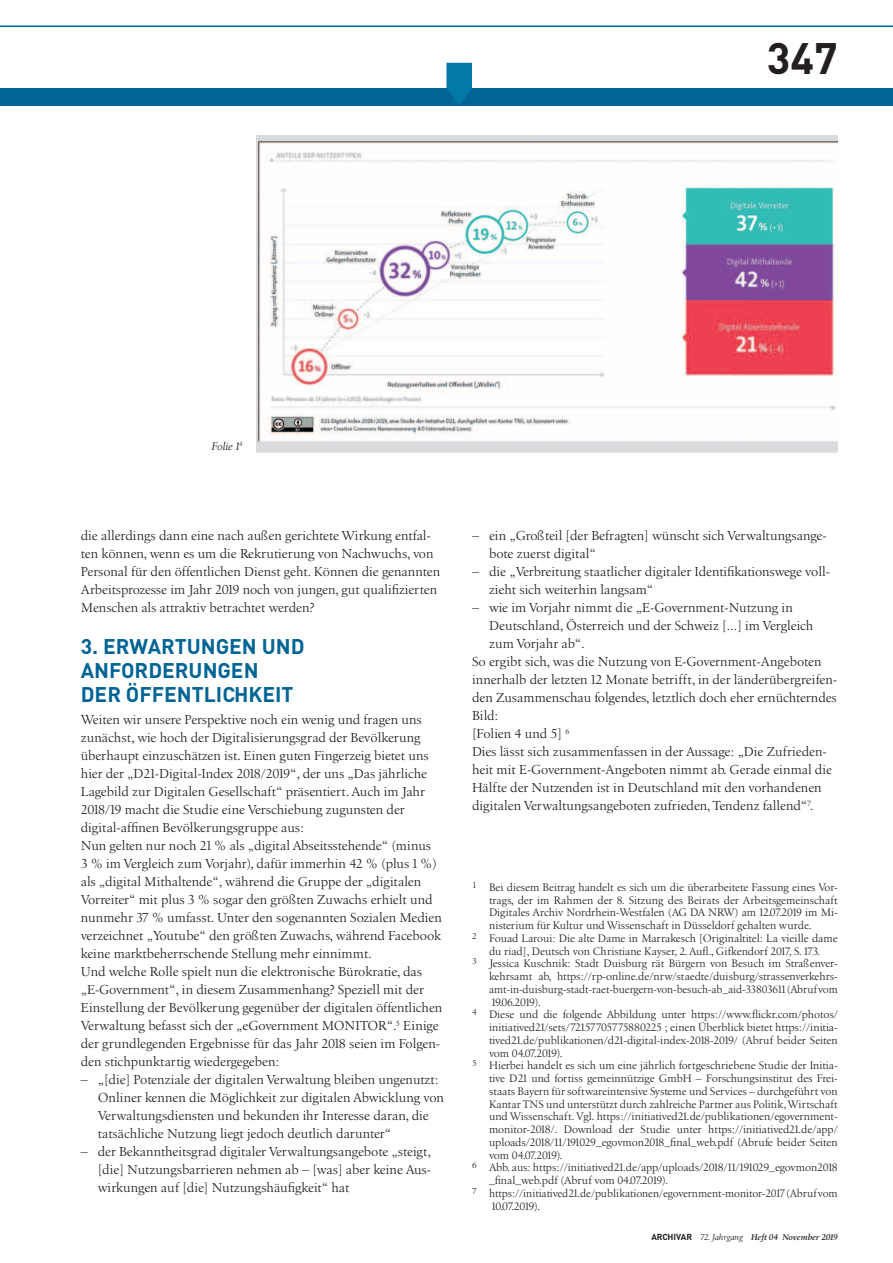
<style>
.page{position:relative;width:893px;height:1263px;background:#fff}
.page>*{position:absolute;margin:0;border:0;box-sizing:border-box;transform-origin:0 0}
.t1{font:700 43.5px "DIN";color:#231f20}
.t2{font:700 21px/24px "DIN";color:#006494}
.t3{font:13.5px/18px "Birka";color:#231f20}
.t4{font:11.25px "Birka";color:#231f20}
.t5{font:11.25px "Birka";letter-spacing:-.03em;color:#231f20}
.t6{font:italic 11.25px "Birka";letter-spacing:-.015em;color:#231f20}
.t7{font:italic 600 8.7px "Birka";letter-spacing:-.015em;color:#231f20}
.s1{font-family:"DIN";font-weight:700;font-style:normal}
.s2{font-weight:400}
</style>
<div class="page">
<div style="left:0;top:88px;width:893px;height:17px;background:#006494"></div>
<svg style="left:446px;top:63px;width:26px;height:42px"></svg>
<hr style="left:0;top:25px;width:893px;height:2px;background:#006494">
<img style="left:256px;top:136px;width:582px;height:317px">
<h1 class="t1" style="left:767px;top:29px;width:72px">347</h1>
<p class="t6" style="left:212px;top:439px;width:32px">Folie 1<sup>4</sup></p>
<p class="t3" style="left:81px;top:527px;width:361px">die allerdings dann eine nach außen gerichtete Wirkung entfal&shy;ten können, wenn es um die Rekrutierung von Nachwuchs, von Personal für den öffentlichen Dienst geht. Können die genannten Arbeitsprozesse im Jahr 2019 noch von jungen, gut qualifizierten Menschen als attraktiv betrachtet werden?</p>
<h2 class="t2" style="left:81px;top:634px;width:135px">3. ERWARTUNGEN</h2>
<h2 class="t2" style="left:262px;top:634px;width:44px">UND</h2>
<h2 class="t2" style="left:81px;top:658px;width:136px">ANFORDERUNGEN<br>DER ÖFFENTL</h2>
<h2 class="t2" style="left:216px;top:682px;width:75px">ICHKEIT</h2>
<p class="t3" style="left:81px;top:711px;width:363px">Weiten wir unsere Perspektive noch ein wenig und fragen uns zunächst, wie hoch der Digitalisierungsgrad der Bevölkerung überhaupt einzuschätzen ist. Einen guten Fingerzeig bietet uns hier der „D21-Digital-Index 2018/2019“, der uns „Das jährliche Lagebild zur Digitalen Gesellschaft“ präsentiert. Auch im Jahr 2018/19 macht die Studie eine Verschiebung zugunsten der digital-affinen Bevölkerungsgruppe aus:<br>Nun gelten nur noch 21 % als „digital Abseitsstehende“ (minus<br>3 % im Vergleich zum Vorjahr), dafür immerhin 42 % (plus 1 %) als „digital Mithaltende“, während die Gruppe der „digitalen Vorreiter“ mit plus 3 % sogar den größten Zuwachs erhielt und nunmehr 37 % umfasst. Unter den sogenannten Sozialen Medien verzeichnet „Youtube“ den größten Zuwachs, während Facebook keine marktbeherrschende Stellung mehr einnimmt.<br>Und welche Rolle spielt nun die elektronische Bürokratie, das „E-Government“, in diesem Zusammenhang? Speziell mit der Einstellung der Bevölkerung gegenüber der digitalen öffentlichen Verwaltung befasst sich der „eGovernment MONITOR“.<sup>5</sup> Einige der grundlegenden Ergebnisse für das Jahr 2018 seien im Folgen&shy;den stichpunktartig wiedergegeben:</p>
<p class="t3" style="left:98px;top:1071px;width:348px;text-indent:-17px">– „[die] Potenziale der digitalen Verwaltung bleiben ungenutzt:<br>Onliner kennen die Möglichkeit zur digitalen Abwicklung von Verwaltungsdiensten und bekunden ihr Interesse daran, die tatsächliche Nutzung liegt jedoch deutlich darunter“</p>
<p class="t3" style="left:98px;top:1143px;width:335px;text-align:justify;text-indent:-17px">– der Bekanntheitsgrad digitaler Verwaltungsangebote „steigt, [die] Nutzungsbarrieren nehmen ab – [was] aber keine Aus&shy;wirkungen auf [die] Nutzungshäufigkeit“ hat</p>
<p class="t3" style="left:489px;top:526px;width:339px;text-indent:-17px">– ein „Großteil [der Befragten] wünscht sich Verwaltungsange&shy;bote zuerst digital“</p>
<p class="t3" style="left:489px;top:562px;width:342px;text-indent:-17px">– die „Verbreitung staatlicher digitaler Identifikationswege voll&shy;zieht sich weiterhin langsam“</p>
<p class="t3" style="left:472px;top:598px;width:322px">– wie im Vorjahr nimmt die „E-Government-Nutzung in</p>
<p class="t3" style="left:489px;top:616px;width:326px">Deutschland, Österreich und der Schweiz […] im Vergleich</p>
<p class="t3" style="left:489px;top:634px;width:97px">zum Vorjahr ab“.</p>
<p class="t3" style="left:472px;top:652px;width:351px">So ergibt sich, was die Nutzung von E-Government-Angeboten</p>
<p class="t3" style="left:472px;top:670px;width:366px">innerhalb der letzten 12 Monate betrifft, in der länderübergreifen-</p>
<p class="t3" style="left:472px;top:688px;width:366px">den Zusammenschau folgendes, letztlich doch eher ernüchterndes</p>
<p class="t3" style="left:472px;top:706px;width:28px">Bild:</p>
<p class="t3" style="left:472px;top:724px;width:99px">[Folien 4 und 5] <sup>6</sup></p>
<p class="t3" style="left:472px;top:743px;width:356px">Dies lässt sich zusammenfassen in der Aussage: „Die Zufrieden-</p>
<p class="t3" style="left:472px;top:760px;width:361px">heit mit E-Government-Angeboten nimmt ab. Gerade einmal die</p>
<p class="t3" style="left:472px;top:778px;width:351px">Hälfte der Nutzenden ist in Deutschland mit den vorhandenen</p>
<p class="t3" style="left:472px;top:796px;width:343px">digitalen Verwaltungsangeboten zufrieden, Tendenz fallend“<sup>7</sup>.</p>
<p class="t4" style="left:472px;top:881px;width:367px"><sup>1</sup> Bei diesem Beitrag handelt es sich um die überarbeitete Fassung eines Vor-</p>
<p class="t4" style="left:489px;top:893px;width:350px">trags, der im Rahmen der 8. Sitzung des Beirats der Arbeitsgemeinschaft</p>
<p class="t4" style="left:489px;top:906px;width:350px">Digitales Archiv Nordrhein-Westfalen (AG DA NRW) am 12.07.2019 im Mi-</p>
<p class="t4" style="left:489px;top:919px;width:324px">nisterium für Kultur und Wissenschaft in Düsseldorf gehalten wurde.</p>
<p class="t4" style="left:472px;top:932px;width:367px"><sup>2</sup> Fouad Laroui: Die alte Dame in Marrakesch [Originaltitel: La vieille dame</p>
<p class="t4" style="left:489px;top:944px;width:333px">du riad], Deutsch von Christiane Kayser, 2. Aufl., Gifkendorf 2017, S. 173.</p>
<p class="t4" style="left:472px;top:957px;width:367px"><sup>3</sup> Jessica Kuschnik: Stadt Duisburg rät Bürgern von Besuch im Straßenver-</p>
<p class="t4" style="left:489px;top:970px;width:350px">kehrsamt ab, https://rp-online.de/nrw/staedte/duisburg/strassenverkehrs-</p>
<p class="t4" style="left:489px;top:983px;width:350px">amt-in-duisburg-stadt-raet-buergern-von-besuch-ab_aid-33803611 (Abruf vom</p>
<p class="t4" style="left:491px;top:995px;width:51px">19.06.2019).</p>
<p class="t4" style="left:472px;top:1008px;width:367px"><sup>4</sup> Diese und die folgende Abbildung unter https://www.flickr.com/photos/</p>
<p class="t4" style="left:489px;top:1021px;width:350px">initiatived21/sets/72157705775880225 ; einen Überblick bietet https://initia-</p>
<p class="t4" style="left:489px;top:1034px;width:350px">tived21.de/publikationen/d21-digital-index-2018-2019/ (Abruf beider Seiten</p>
<p class="t5" style="left:489px;top:1046px;width:75px">vom 04.07.2019).</p>
<p class="t4" style="left:472px;top:1059px;width:367px"><sup>5</sup> Hierbei handelt es sich um eine jährlich fortgeschriebene Studie der Initia-</p>
<p class="t4" style="left:489px;top:1072px;width:350px">tive D21 und fortiss gemeinnützige GmbH – Forschungsinstitut des Frei-</p>
<p class="t4" style="left:489px;top:1085px;width:350px">staats Bayern für softwareintensive Systeme und Services – durchgeführt von</p>
<p class="t4" style="left:489px;top:1097px;width:350px">Kantar TNS und unterstützt durch zahlreiche Partner aus Politik, Wirtschaft</p>
<p class="t4" style="left:489px;top:1110px;width:350px">und Wissenschaft. Vgl. https://initiatived21.de/publikationen/egovernment-</p>
<p class="t4" style="left:489px;top:1123px;width:350px">monitor-2018/. Download der Studie unter https://initiatived21.de/app/</p>
<p class="t4" style="left:489px;top:1136px;width:350px">uploads/2018/11/191029_egovmon2018_final_web.pdf (Abrufe beider Seiten</p>
<p class="t5" style="left:489px;top:1148px;width:75px">vom 04.07.2019).</p>
<p class="t4" style="left:472px;top:1161px;width:367px"><sup>6</sup> Abb. aus: https://initiatived21.de/app/uploads/2018/11/191029_egovmon2018</p>
<p class="t4" style="left:489px;top:1174px;width:181px">_final_web.pdf (Abruf vom 04.07.2019).</p>
<p class="t4" style="left:472px;top:1187px;width:367px"><sup>7</sup> https://initiatived21.de/publikationen/egovernment-monitor-2017 (Abruf vom</p>
<p class="t4" style="left:491px;top:1199px;width:51px">10.07.2019).</p>
<p class="t7" style="left:651px;top:1232px;width:188px"><span class="s1">ARCHIVAR</span> <span class="s2">72. Jahrgang</span> Heft 04 November 2019</p>
</div>
